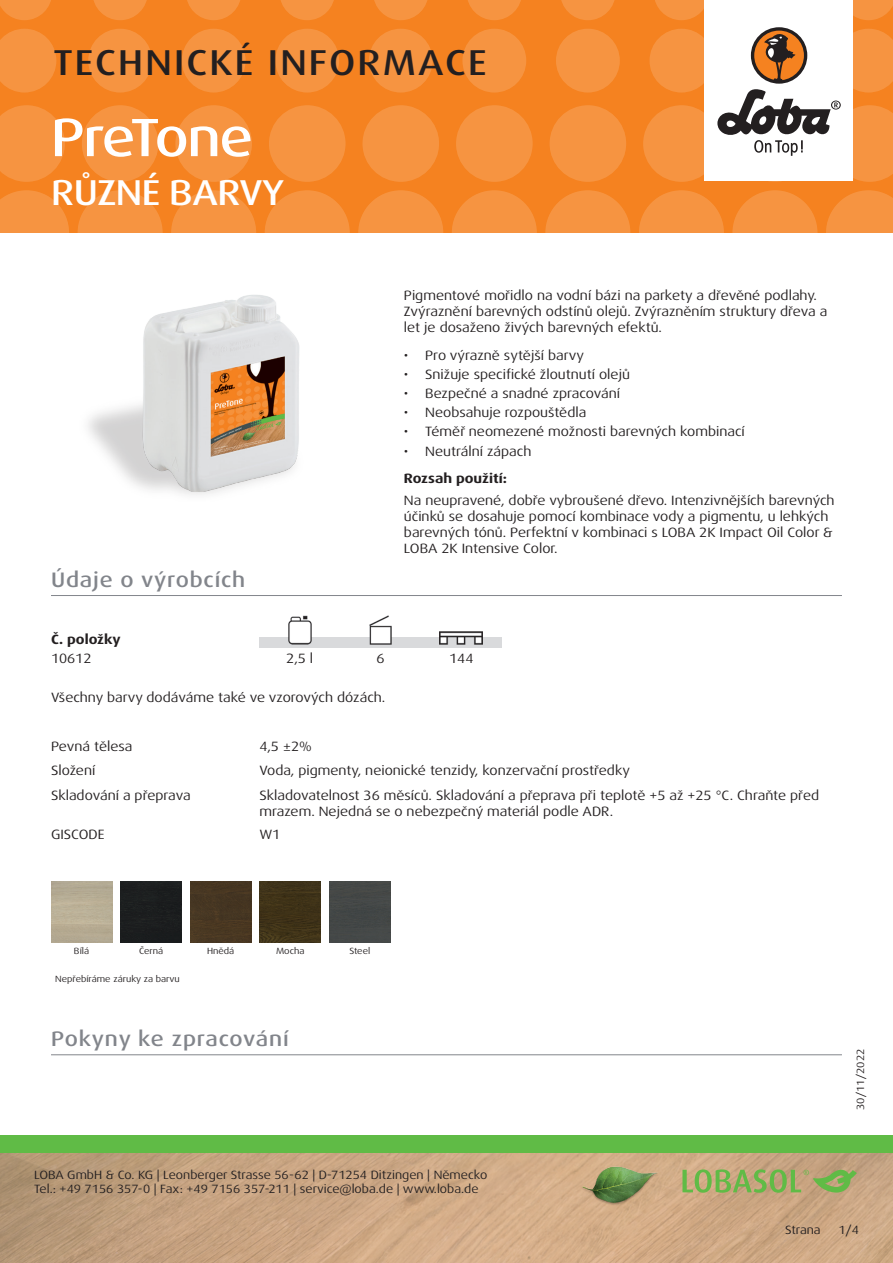
<style>
.page{position:relative;width:893px;height:1263px;background:#fff}
.page>*{position:absolute;margin:0;border:0;box-sizing:border-box;transform-origin:0 0}
.t1{font:500 expanded 54px "Dax Pro";letter-spacing:-.035em;color:#fff}
.t2{font:500 expanded 36px "Dax Pro";letter-spacing:.06em;color:#231f20}
.t3{font:500 expanded 36px "Dax Pro";letter-spacing:-.015em;color:#fff}
.Titel_grau{font:500 expanded 21px "Dax Pro";letter-spacing:.04em;color:#82858b}
.Text{font:expanded 13.5px/16.2px "Dax Pro";color:#231f20}
.Text_Bold{font:700 expanded 13.5px "Dax Pro";color:#231f20}
.Text_zentriert{font:expanded 13.5px "Dax Pro";color:#231f20}
.t4{font:expanded 12px/14.4px "Dax Pro";color:#231f20}
.t5{font:expanded 10.5px "Dax Pro";color:#231f20}
.Legende{font:expanded 9px "Dax Pro";color:#231f20}
.Fussnote{font:expanded 9px "Dax Pro";color:#231f20}
</style>
<div class="page">
<div style="left:0;top:0;width:893px;height:233px;background:#f58220"></div>
<svg style="left:0;top:190px;width:69px;height:43px"></svg>
<svg style="left:78px;top:190px;width:85px;height:85px;fill:#f69441"></svg>
<svg style="left:171px;top:190px;width:85px;height:85px;fill:#f69441"></svg>
<svg style="left:265px;top:190px;width:85px;height:85px;fill:#f69441"></svg>
<svg style="left:358px;top:190px;width:85px;height:85px;fill:#f69441"></svg>
<svg style="left:545px;top:190px;width:85px;height:85px;fill:#f69441"></svg>
<svg style="left:452px;top:190px;width:85px;height:85px;fill:#f69441"></svg>
<svg style="left:732px;top:190px;width:85px;height:85px;fill:#f69441"></svg>
<svg style="left:639px;top:190px;width:85px;height:85px;fill:#f69441"></svg>
<svg style="left:826px;top:190px;width:67px;height:43px"></svg>
<svg style="left:0;top:105px;width:65px;height:77px"></svg>
<svg style="left:82px;top:105px;width:76px;height:77px"></svg>
<svg style="left:175px;top:105px;width:77px;height:77px"></svg>
<svg style="left:269px;top:105px;width:76px;height:77px"></svg>
<svg style="left:456px;top:105px;width:77px;height:77px"></svg>
<svg style="left:362px;top:105px;width:77px;height:77px"></svg>
<svg style="left:550px;top:105px;width:76px;height:77px"></svg>
<svg style="left:0;top:29px;width:56px;height:63px"></svg>
<svg style="left:182px;top:29px;width:64px;height:63px"></svg>
<svg style="left:88px;top:29px;width:64px;height:63px"></svg>
<svg style="left:275px;top:29px;width:64px;height:63px"></svg>
<svg style="left:462px;top:29px;width:64px;height:63px"></svg>
<svg style="left:369px;top:29px;width:64px;height:63px"></svg>
<svg style="left:556px;top:29px;width:64px;height:63px"></svg>
<svg style="left:0;top:0;width:51px;height:20px"></svg>
<svg style="left:187px;top:0;width:53px;height:20px"></svg>
<svg style="left:468px;top:0;width:53px;height:20px"></svg>
<svg style="left:655px;top:0;width:49px;height:20px"></svg>
<svg style="left:93px;top:0;width:54px;height:20px"></svg>
<svg style="left:374px;top:0;width:54px;height:20px"></svg>
<svg style="left:281px;top:0;width:53px;height:20px"></svg>
<svg style="left:561px;top:0;width:54px;height:20px"></svg>
<svg style="left:853px;top:0;width:40px;height:20px"></svg>
<img style="left:0;top:1152px;width:893px;height:111px">
<div style="left:0;top:1135px;width:893px;height:17px;background:#60bb46"></div>
<div style="left:704px;top:0;width:149px;height:181px;background:#fff"></div>
<svg style="left:643px;top:29px;width:250px;height:153px"></svg>
<div style="left:121px;top:881px;width:61px;height:62px;background:#1b1d1f"></div>
<div style="left:190px;top:881px;width:61px;height:62px;background:#473622"></div>
<img style="left:260px;top:881px;width:61px;height:62px">
<div style="left:329px;top:881px;width:61px;height:62px;background:#454847"></div>
<img style="left:578px;top:1161px;width:82px;height:81px">
<svg style="left:682px;top:1169px;width:175px;height:24px;background:#9fac69"></svg>
<hr style="left:51px;top:1054px;width:791px;height:1px;background:#82858b">
<hr style="left:51px;top:595px;width:791px;height:1px;background:#82858b">
<img style="left:288px;top:615px;width:195px;height:22px">
<img style="left:259px;top:637px;width:243px;height:11px">
<img style="left:88px;top:272px;width:234px;height:223px">
<h2 class="t2" style="left:53px;top:40px;width:435px">TECHNICKÉ INFORMACE</h2>
<p class="t1" style="left:51px;top:103px;width:203px">PreTone</p>
<h2 class="t3" style="left:51px;top:169px;width:235px">RŮZNÉ BARVY</h2>
<p class="Titel_grau" style="left:51px;top:566px;width:196px">Údaje o výrobcích</p>
<p class="Text" style="left:404px;top:287px;width:425px">Pigmentové mořidlo na vodní bázi na parkety a dřevěné podlahy.<br>Zvýraznění barevných odstínů olejů. Zvýrazněním struktury dřeva a let je dosaženo živých barevných efektů.</p>
<p class="Text" style="left:404px;top:347px;width:181px">• Pro výrazně sytější barvy</p>
<p class="Text" style="left:404px;top:366px;width:227px">• Snižuje specifické žloutnutí olejů</p>
<p class="Text" style="left:404px;top:385px;width:218px">• Bezpečné a snadné zpracování</p>
<p class="Text" style="left:404px;top:405px;width:184px">• Neobsahuje rozpouštědla</p>
<p class="Text" style="left:404px;top:424px;width:342px">• Téměř neomezené možnosti barevných kombinací</p>
<p class="Text" style="left:404px;top:443px;width:129px">• Neutrální zápach</p>
<p class="Text_Bold" style="left:404px;top:470px;width:105px">Rozsah použití:</p>
<p class="Text" style="left:404px;top:492px;width:432px">Na neupravené, dobře vybroušené dřevo. Intenzivnějších barevných účinků se dosahuje pomocí kombinace vody a pigmentu, u lehkých barevných tónů. Perfektní v kombinaci s LOBA 2K Impact Oil Color &amp; LOBA 2K Intensive Color.</p>
<p class="Text_Bold" style="left:51px;top:630px;width:71px">Č. položky</p>
<p class="Text" style="left:51px;top:650px;width:42px">10612</p>
<p class="Text_zentriert" style="left:286px;top:649px;width:28px">2,5 l</p>
<p class="Text_zentriert" style="left:377px;top:649px;width:10px">6</p>
<p class="Text_zentriert" style="left:449px;top:649px;width:26px">144</p>
<p class="Text" style="left:51px;top:689px;width:336px">Všechny barvy dodáváme také ve vzorových dózách.</p>
<p class="Text" style="left:51px;top:738px;width:83px">Pevná tělesa</p>
<p class="Text" style="left:259px;top:738px;width:54px">4,5 ±2%</p>
<p class="Text" style="left:51px;top:763px;width:46px">Složení</p>
<p class="Text" style="left:259px;top:763px;width:372px">Voda, pigmenty, neionické tenzidy, konzervační prostředky</p>
<p class="Text" style="left:51px;top:787px;width:141px">Skladování a přeprava</p>
<p class="Text" style="left:259px;top:787px;width:561px">Skladovatelnost 36 měsíců. Skladování a přeprava při teplotě +5 až +25 °C. Chraňte před mrazem. Nejedná se o nebezpečný materiál podle ADR.</p>
<p class="Text" style="left:51px;top:826px;width:55px">GISCODE</p>
<p class="Text" style="left:259px;top:826px;width:23px">W1</p>
<p class="Legende" style="left:74px;top:945px;width:17px">Bílá</p>
<p class="Legende" style="left:139px;top:945px;width:26px">Černá</p>
<p class="Legende" style="left:207px;top:945px;width:29px">Hnědá</p>
<p class="Legende" style="left:276px;top:945px;width:30px">Mocha</p>
<p class="Legende" style="left:349px;top:945px;width:22px">Steel</p>
<p class="Fussnote" style="left:55px;top:973px;width:126px">Nepřebíráme záruky za barvu</p>
<p class="Titel_grau" style="left:51px;top:1025px;width:239px">Pokyny ke zpracování</p>
<p class="t4" style="left:34px;top:1167px;width:455px">LOBA GmbH &amp; Co. KG | Leonberger Strasse 56-62 | D-71254 Ditzingen | Německo<br>Tel.: +49 7156 357-0 | Fax: +49 7156 357-211 | service@loba.de | www.loba.de</p>
<p class="t5" style="left:854px;top:1110px;width:63px;rotate:-90deg">30/11/2022</p>
<p class="t4" style="left:785px;top:1223px;width:37px">Strana</p>
<p class="t4" style="left:838px;top:1223px;width:22px">1/4</p>
</div>
